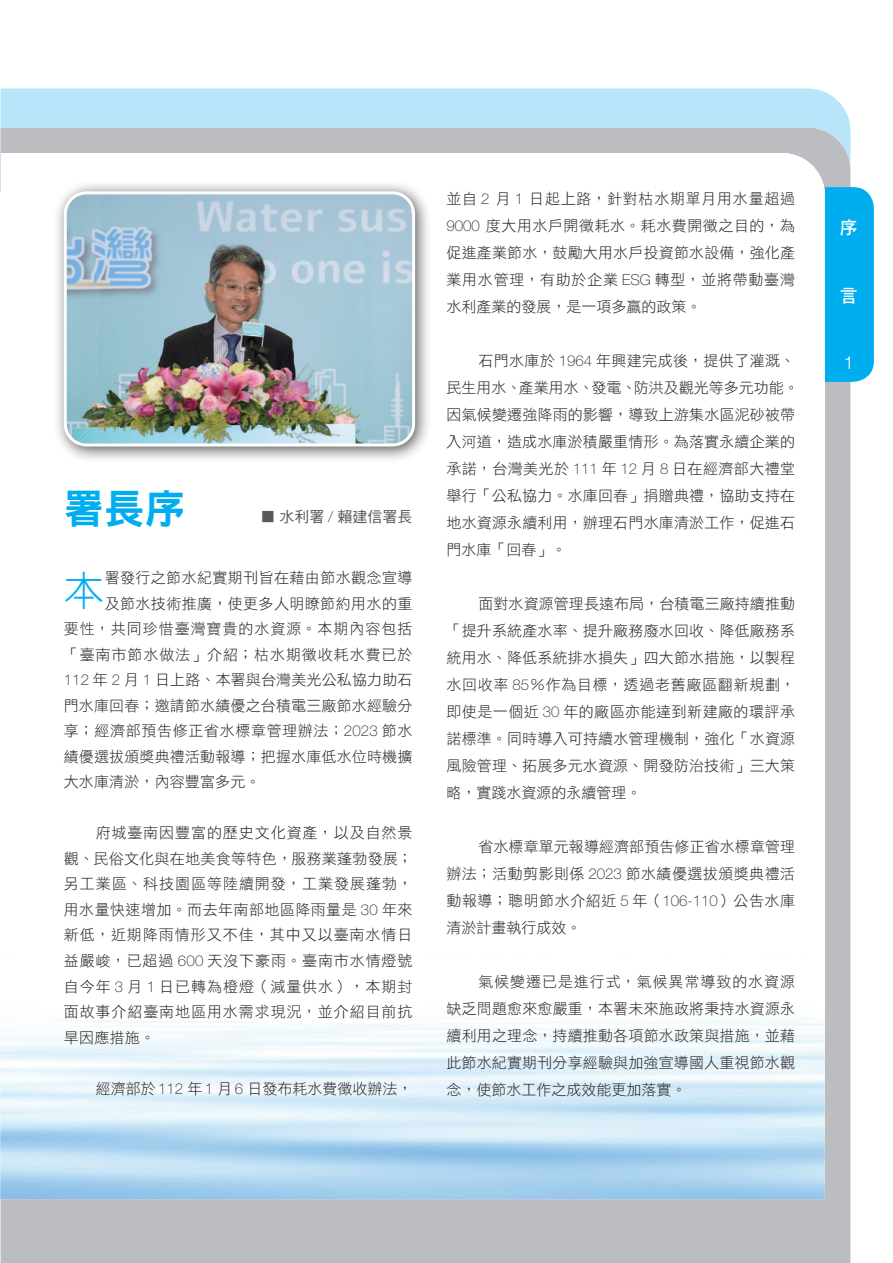
<style>
.page{position:relative;width:893px;height:1263px;background:#fff}
.page>*{position:absolute;margin:0;border:0;box-sizing:border-box;transform-origin:0 0}
.大標-黑{font:40.5px "DF Hei Std W9";color:#00aeef}
.內文首段字放大{font:40.5px "DF Hei Std W3";color:#00aeef}
.t1{font:18px "DF Hei Std W7";color:#fff}
.t2{font:300 18px "Helvetica Neue";color:#fff}
.內文{font:15px/27px "DF Hei Std W3";letter-spacing:.01em;color:#231f20;text-align:justify}
.內文首段字放大-2{font:15px "DF Hei Std W3";letter-spacing:.025em;color:#231f20}
.內文首段字放大-3{font:15px "DF Hei Std W3";letter-spacing:.045em;color:#231f20}
.內文首段字放大-4{font:15px "DF Hei Std W3";letter-spacing:.065em;color:#231f20}
.內文首段字放大-5{font:15px "DF Hei Std W3";letter-spacing:.06em;color:#231f20}
.作者{font:15px "DF Hei Std W5";color:#57585a}
.s1{font-family:"Helvetica Neue";font-weight:300}
.s2{font-family:"Helvetica Neue";font-weight:100}
</style>
<div class="page">
<div style="left:0;top:170px;width:850px;height:1093px;background:#bcbdc0"></div>
<svg style="left:0;top:88px;width:850px;height:82px;background:#bbd6e3"></svg>
<img style="left:0;top:153px;width:825px;height:1046px">
<div style="left:52px;top:180px;width:380px;height:284px;background:#231f20;opacity:.75"></div>
<img style="left:65px;top:193px;width:349px;height:252px">
<div style="left:64px;top:191px;width:351px;height:255px;border:3px solid #fff;border-radius:21px"></div>
<div style="left:825px;top:187px;width:49px;height:195px;background:#00aeef"></div>
<p class="大標-黑" style="left:64px;top:487px;width:123px">署長序</p>
<p class="作者" style="left:260px;top:508px;width:154px">■ 水利署 <span class="s1">/</span> 賴建信署長</p>
<p class="內文首段字放大" style="left:64px;top:569px;width:42px">本</p>
<p class="內文首段字放大-2" style="left:105px;top:570px;width:309px">署發行之節水紀實期刊旨在藉由節水觀念宣導</p>
<p class="內文首段字放大-2" style="left:105px;top:595px;width:309px">及節水技術推廣，使更多人明瞭節約用水的重</p>
<p class="內文首段字放大-4" style="left:64px;top:621px;width:350px">要性，共同珍惜臺灣寶貴的水資源。本期內容包括</p>
<p class="內文首段字放大-5" style="left:64px;top:646px;width:350px">「臺南市節水做法」介紹；枯水期徵收耗水費已於</p>
<p class="內文首段字放大-2" style="left:64px;top:672px;width:350px"><span class="s2">112</span> 年 <span class="s2">2</span> 月 <span class="s2">1</span> 日上路、本署與台灣美光公私協力助石</p>
<p class="內文首段字放大-2" style="left:64px;top:697px;width:350px">門水庫回春；邀請節水績優之台積電三廠節水經驗分</p>
<p class="內文首段字放大-3" style="left:64px;top:723px;width:350px">享；經濟部預告修正省水標章管理辦法；<span class="s2">2023</span> 節水</p>
<p class="內文首段字放大-2" style="left:64px;top:748px;width:350px">績優選拔頒獎典禮活動報導；把握水庫低水位時機擴</p>
<p class="內文首段字放大-2" style="left:64px;top:774px;width:198px">大水庫清淤，內容豐富多元。</p>
<p class="內文" style="left:64px;top:820px;width:350px;line-height:25.5px;text-indent:32px">府城臺南因豐富的歷史文化資產，以及自然景觀、民俗文化與在地美食等特色，服務業蓬勃發展；另工業區、科技園區等陸續開發，工業發展蓬勃，用水量快速增加。而去年南部地區降雨量是 <span class="s2">30</span> 年來新低，近期降雨情形又不佳，其中又以臺南水情日益嚴峻，已超過 <span class="s2">600</span> 天沒下豪雨。臺南市水情燈號自今年 <span class="s2">3</span> 月 <span class="s2">1</span> 日已轉為橙燈（減量供水），本期封面故事介紹臺南地區用水需求現況，並介紹目前抗旱因應措施。</p>
<p class="內文" style="left:96px;top:1074px;width:318px">經濟部於 <span class="s2">112</span> 年 <span class="s2">1</span> 月 <span class="s2">6</span> 日發布耗水費徵收辦法，</p>
<p class="內文" style="left:446px;top:185px;width:350px">並自 <span class="s2">2</span> 月 <span class="s2">1</span> 日起上路，針對枯水期單月用水量超過<span class="s2">9000</span> 度大用水戶開徵耗水。耗水費開徵之目的，為促進產業節水，鼓勵大用水戶投資節水設備，強化產業用水管理，有助於企業 <span class="s2">ESG</span> 轉型，並將帶動臺灣水利產業的發展，是一項多贏的政策。</p>
<p class="內文" style="left:446px;top:347px;width:354px;text-align:left;text-indent:32px">石門水庫於 <span class="s2">1964</span> 年興建完成後，提供了灌溉、民生用水、產業用水、發電、防洪及觀光等多元功能。因氣候變遷強降雨的影響，導致上游集水區泥砂被帶入河道，造成水庫淤積嚴重情形。為落實永續企業的承諾，台灣美光於 <span class="s2">111</span> 年 <span class="s2">12</span> 月 <span class="s2">8</span> 日在經濟部大禮堂舉行「公私協力。水庫回春」捐贈典禮，協助支持在地水資源永續利用，辦理石門水庫清淤工作，促進石門水庫「回春」。</p>
<p class="內文" style="left:446px;top:590px;width:350px;text-indent:32px">面對水資源管理長遠布局，台積電三廠持續推動「提升系統產水率、提升廠務廢水回收、降低廠務系統用水、降低系統排水損失」四大節水措施，以製程水回收率 <span class="s2">85</span>％作為目標，透過老舊廠區翻新規劃，即使是一個近 <span class="s2">30</span> 年的廠區亦能達到新建廠的環評承諾標準。同時導入可持續水管理機制，強化「水資源風險管理、拓展多元水資源、開發防治技術」三大策略，實踐水資源的永續管理。</p>
<p class="內文" style="left:446px;top:833px;width:350px;text-indent:32px">省水標章單元報導經濟部預告修正省水標章管理辦法；活動剪影則係 <span class="s2">2023</span> 節水績優選拔頒獎典禮活動報導；聰明節水介紹近 <span class="s2">5</span> 年（<span class="s2">106-110</span>）公告水庫清淤計畫執行成效。</p>
<p class="內文" style="left:446px;top:968px;width:350px;text-indent:32px">氣候變遷已是進行式，氣候異常導致的水資源缺乏問題愈來愈嚴重，本署未來施政將秉持水資源永續利用之理念，持續推動各項節水政策與措施，並藉此節水紀實期刊分享經驗與加強宣導國人重視節水觀念，使節水工作之成效能更加落實。</p>
<p class="t1" style="left:840px;top:217px;width:18px">序</p>
<p class="t1" style="left:840px;top:285px;width:19px">言</p>
<p class="t2" style="left:844px;top:351px;width:12px">1</p>
</div>
